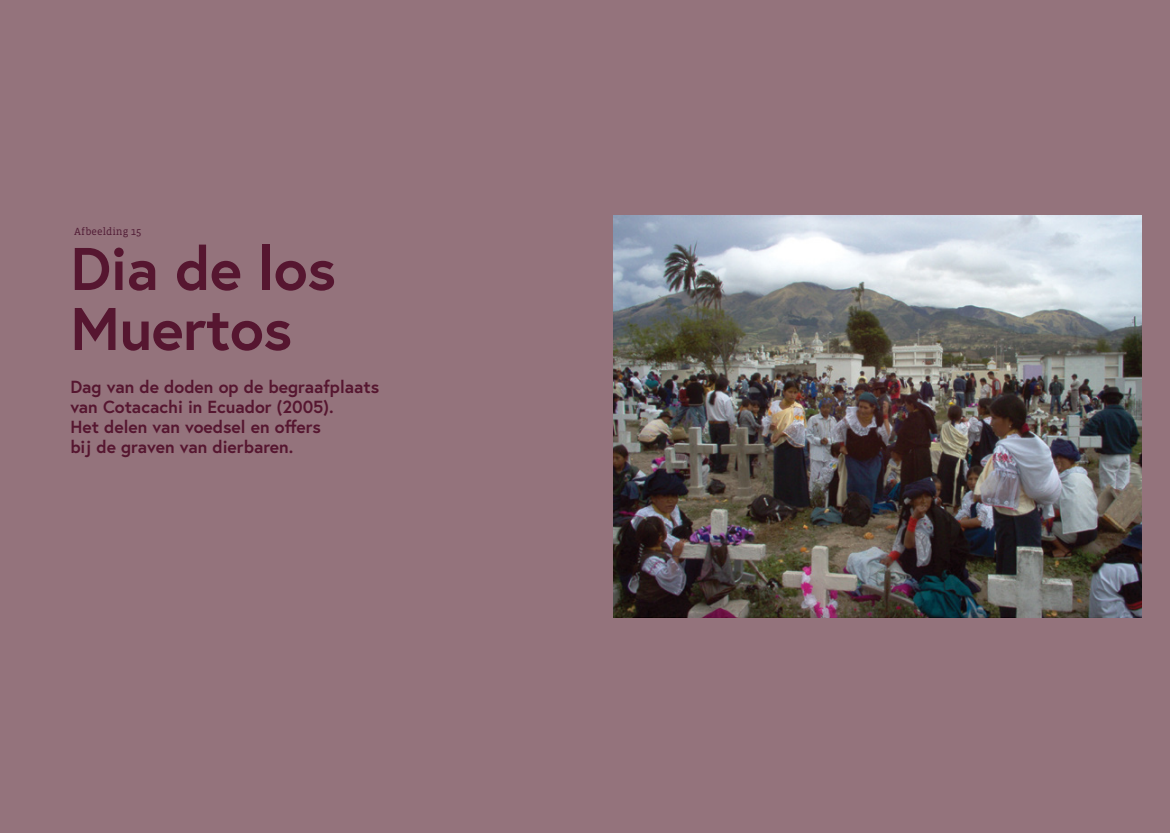
<style>
.page{position:relative;width:1170px;height:833px;background:#fff}
.page>*{position:absolute;margin:0;border:0;box-sizing:border-box;transform-origin:0 0}
.t1{font:700 60px/60px "Europa";letter-spacing:-.01em;color:#561630}
.t2{font:700 17.5px/20px "Europa";color:#561630}
.t3{font:10.62px "Vista Slab OTCE";letter-spacing:.01em;color:#511b35}
</style>
<div class="page">
<div style="left:0;top:0;width:1169px;height:833px;background:#94737c"></div>
<img style="left:614px;top:215px;width:526px;height:402px">
<p class="t3" style="left:74px;top:225px;width:69px">Afbeelding 15</p>
<h1 class="t1" style="left:70px;top:237px;width:267px">Dia de los<br>Muertos</h1>
<p class="t2" style="left:70px;top:376px;width:310px">Dag van de doden op de begraafplaats van Cotacachi in Ecuador (2005).<br>Het delen van voedsel en offers<br>bij de graven van dierbaren.</p>
</div>
